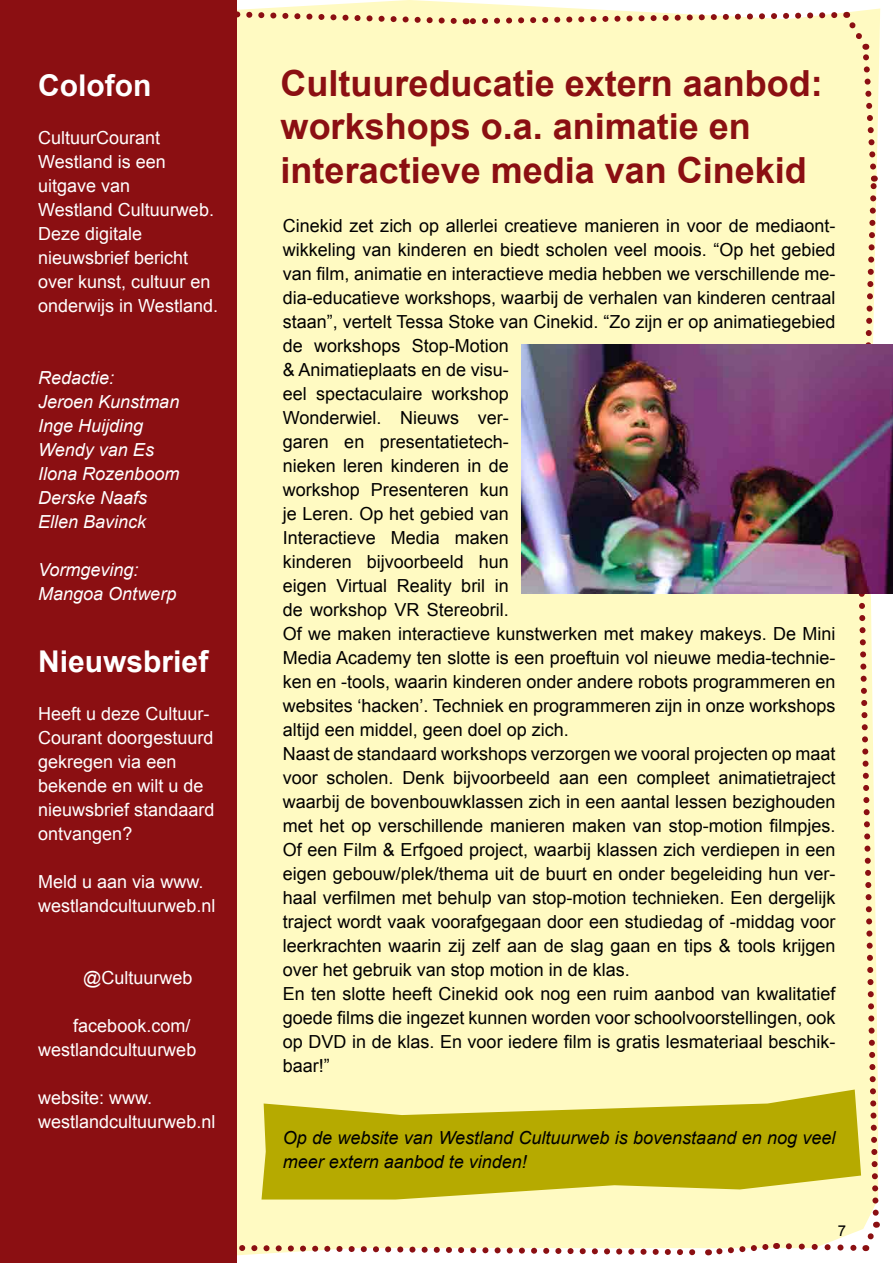
<style>
.page{position:relative;width:893px;height:1263px;background:#fff}
.page>*{position:absolute;margin:0;border:0;box-sizing:border-box;transform-origin:0 0}
.t1{font:700 36px/43.2px "Arial";color:#8b0f12}
.t2{font:700 30px "Arial";color:#fff}
.t3{font:18px/24px "Arial";color:#000}
.t4{font:18px/24px "Arial";color:#fff}
.t5{font:italic 18px/24px "Arial";color:#fff}
.t6{font:italic 18px/24px "Arial";color:#000}
.t7{font:15px "Arial";color:#000}
</style>
<div class="page">
<div style="left:236px;top:7px;width:646px;height:1251px;background:#fffac2"></div>
<div style="left:0;top:0;width:236px;height:1263px;background:#8b0f12"></div>
<svg style="left:261px;top:1089px;width:600px;height:110px;background:#c8be30"></svg>
<img style="left:522px;top:344px;width:371px;height:249px">
<h2 class="t2" style="left:38px;top:66px;width:115px">Colofon</h2>
<p class="t4" style="left:38px;top:126px;width:181px">CultuurCourant<br>Westland is een uitgave van<br>Westland Cultuurweb.<br>Deze digitale nieuwsbrief bericht over kunst, cultuur en onderwijs in Westland.</p>
<p class="t5" style="left:38px;top:366px;width:143px">Redactie:<br>Jeroen Kunstman<br>Inge Huijding<br>Wendy van Es<br>Ilona Rozenboom<br>Derske Naafs<br>Ellen Bavinck</p>
<p class="t5" style="left:38px;top:558px;width:140px">Vormgeving:<br>Mangoa Ontwerp</p>
<h2 class="t2" style="left:38px;top:642px;width:172px">Nieuwsbrief</h2>
<p class="t4" style="left:38px;top:702px;width:178px">Heeft u deze Cultuur-<br>Courant doorgestuurd gekregen via een bekende en wilt u de nieuwsbrief standaard ontvangen?</p>
<p class="t4" style="left:38px;top:870px;width:179px">Meld u aan via www. westlandcultuurweb.nl</p>
<p class="t4" style="left:83px;top:966px;width:111px">@Cultuurweb</p>
<p class="t4" style="left:38px;top:1014px;width:160px;text-indent:35px">facebook.com/ westlandcultuurweb</p>
<p class="t4" style="left:38px;top:1086px;width:179px">website: www. westlandcultuurweb.nl</p>
<h1 class="t1" style="left:281px;top:63px;width:544px">Cultuureducatie extern aanbod: workshops o.a. animatie en interactieve media van Cinekid</h1>
<p class="t3" style="left:283px;top:214px;width:554px">Cinekid zet zich op allerlei creatieve manieren in voor de mediaont&shy;wikkeling van kinderen en biedt scholen veel moois. “Op het gebied van film, animatie en interactieve media hebben we verschillende me&shy;dia-educatieve workshops, waarbij de verhalen van kinderen centraal staan”, vertelt Tessa Stoke van Cinekid. “Zo zijn er op animatiegebied de workshops Stop-Motion<br>&amp; Animatieplaats en de visu-<br>eel spectaculaire workshop<br>Wonderwiel. Nieuws ver-<br>garen en presentatietech-<br>nieken leren kinderen in de<br>workshop Presenteren kun<br>je Leren. Op het gebied van<br>Interactieve Media maken<br>kinderen bijvoorbeeld hun<br>eigen Virtual Reality bril in<br>de workshop VR Stereobril.<br>Of we maken interactieve kunstwerken met makey makeys. De Mini Media Academy ten slotte is een proeftuin vol nieuwe media-technie&shy;ken en -tools, waarin kinderen onder andere robots programmeren en websites ‘hacken’. Techniek en programmeren zijn in onze workshops altijd een middel, geen doel op zich.<br>Naast de standaard workshops verzorgen we vooral projecten op maat voor scholen. Denk bijvoorbeeld aan een compleet animatietraject waarbij de bovenbouwklassen zich in een aantal lessen bezighouden met het op verschillende manieren maken van stop-motion filmpjes.<br>Of een Film &amp; Erfgoed project, waarbij klassen zich verdiepen in een eigen gebouw/plek/thema uit de buurt en onder begeleiding hun ver&shy;haal verfilmen met behulp van stop-motion technieken. Een dergelijk traject wordt vaak voorafgegaan door een studiedag of -middag voor leerkrachten waarin zij zelf aan de slag gaan en tips &amp; tools krijgen over het gebruik van stop motion in de klas.<br>En ten slotte heeft Cinekid ook nog een ruim aanbod van kwalitatief goede films die ingezet kunnen worden voor schoolvoorstellingen, ook op DVD in de klas. En voor iedere film is gratis lesmateriaal beschik&shy;baar!”</p>
<p class="t6" style="left:283px;top:1126px;width:554px">Op de website van Westland Cultuurweb is bovenstaand en nog veel meer extern aanbod te vinden!</p>
<p class="t7" style="left:838px;top:1220px;width:10px">7</p>
</div>
